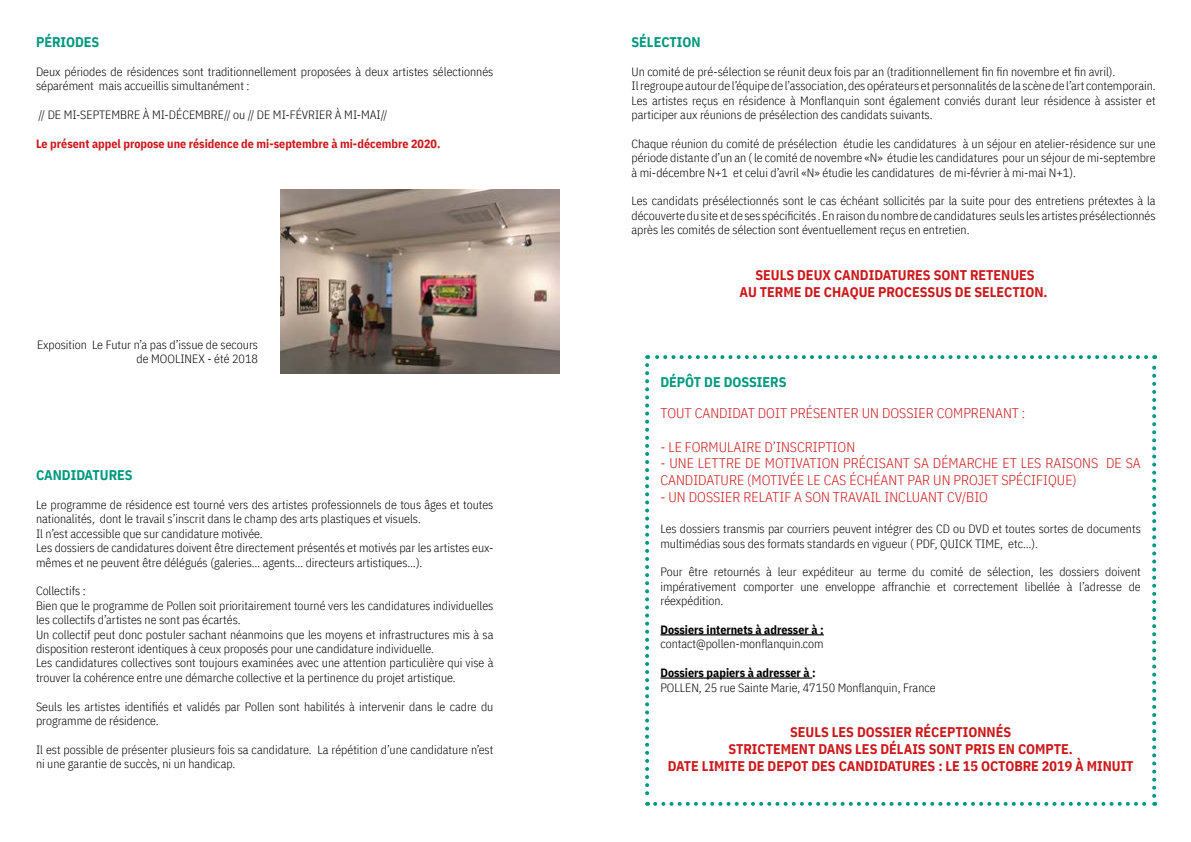
<style>
.page{position:relative;width:1191px;height:842px;background:#fff}
.page>*{position:absolute;margin:0;border:0;box-sizing:border-box;transform-origin:0 0}
.t1{font:300 14px/16.8px "IBM Plex Sans Cond";color:#cd171a}
.t2{font:700 14px/16.8px "IBM Plex Sans Cond";color:#cd171a;text-align:center}
.t3{font:700 14px "IBM Plex Sans Cond";color:#00987e}
.t4{font:300 12px/14.4px "IBM Plex Sans Cond";color:#000}
.t5{font:700 12px "IBM Plex Sans Cond";color:#cd171a}
.t6{font:700 12px "IBM Plex Sans Cond";color:#000}
</style>
<div class="page">
<img style="left:281px;top:190px;width:278px;height:184px">
<hr style="left:660px;top:634px;width:163px;height:1px;background:#000">
<hr style="left:660px;top:677px;width:152px;height:2px;background:#000">
<svg style="left:645px;top:365px;width:4px;height:441px"></svg>
<svg style="left:655px;top:802px;width:500px;height:4px"></svg>
<svg style="left:1152px;top:355px;width:4px;height:441px"></svg>
<svg style="left:647px;top:355px;width:499px;height:4px"></svg>
<p class="t3" style="left:36px;top:31px;width:65px">PÉRIODES</p>
<p class="t4" style="left:36px;top:63px;width:459px">Deux périodes de résidences sont traditionnellement proposées à deux artistes sélectionnés séparément mais accueillis simultanément :</p>
<p class="t4" style="left:39px;top:106px;width:350px">// DE MI-SEPTEMBRE À MI-DÉCEMBRE// ou // DE MI-FÉVRIER À MI-MAI//</p>
<p class="t5" style="left:36px;top:134px;width:406px">Le présent appel propose une résidence de mi-septembre à mi-décembre 2020.</p>
<p class="t4" style="left:37px;top:336px;width:222px;text-align:right">Exposition Le Futur n’a pas d’issue de secours de MOOLINEX - été 2018</p>
<p class="t3" style="left:36px;top:464px;width:98px">CANDIDATURES</p>
<p class="t4" style="left:36px;top:496px;width:459px">Le programme de résidence est tourné vers des artistes professionnels de tous âges et toutes nationalités, dont le travail s’inscrit dans le champ des arts plastiques et visuels.<br>Il n’est accessible que sur candidature motivée.<br>Les dossiers de candidatures doivent être directement présentés et motivés par les artistes eux&shy;mêmes et ne peuvent être délégués (galeries… agents… directeurs artistiques…).</p>
<p class="t4" style="left:36px;top:583px;width:459px">Collectifs :<br>Bien que le programme de Pollen soit prioritairement tourné vers les candidatures individuelles les collectifs d’artistes ne sont pas écartés.<br>Un collectif peut donc postuler sachant néanmoins que les moyens et infrastructures mis à sa disposition resteront identiques à ceux proposés pour une candidature individuelle.<br>Les candidatures collectives sont toujours examinées avec une attention particulière qui vise à trouver la cohérence entre une démarche collective et la pertinence du projet artistique.</p>
<p class="t4" style="left:36px;top:698px;width:459px">Seuls les artistes identifiés et validés par Pollen sont habilités à intervenir dans le cadre du programme de résidence.</p>
<p class="t4" style="left:36px;top:741px;width:459px">Il est possible de présenter plusieurs fois sa candidature. La répétition d’une candidature n’est ni une garantie de succès, ni un handicap.</p>
<p class="t3" style="left:631px;top:31px;width:71px">SÉLECTION</p>
<p class="t4" style="left:631px;top:63px;width:525px">Un comité de pré-sélection se réunit deux fois par an (traditionnellement fin fin novembre et fin avril).<br>Il regroupe autour de l’équipe de l’association, des opérateurs et personnalités de la scène de l’art contemporain.<br>Les artistes reçus en résidence à Monflanquin sont également conviés durant leur résidence à assister et participer aux réunions de présélection des candidats suivants.</p>
<p class="t4" style="left:631px;top:135px;width:525px;text-align:justify">Chaque réunion du comité de présélection étudie les candidatures à un séjour en atelier-résidence sur une période distante d’un an ( le comité de novembre «N» étudie les candidatures pour un séjour de mi-septembre à mi-décembre N+1 et celui d’avril «N» étudie les candidatures de mi-février à mi-mai N+1).</p>
<p class="t4" style="left:631px;top:193px;width:525px;text-align:justify">Les candidats présélectionnés sont le cas échéant sollicités par la suite pour des entretiens prétextes à la découverte du site et de ses spécificités . En raison du nombre de candidatures seuls les artistes présélectionnés après les comités de sélection sont éventuellement reçus en entretien.</p>
<p class="t2" style="left:739px;top:265px;width:309px">SEULS DEUX CANDIDATURES SONT RETENUES<br>AU TERME DE CHAQUE PROCESSUS DE SELECTION.</p>
<p class="t3" style="left:660px;top:371px;width:128px">DÉPÔT DE DOSSIERS</p>
<p class="t1" style="left:660px;top:403px;width:366px">TOUT CANDIDAT DOIT PRÉSENTER UN DOSSIER COMPRENANT :</p>
<p class="t1" style="left:660px;top:437px;width:196px">- LE FORMULAIRE D’INSCRIPTION</p>
<p class="t1" style="left:660px;top:454px;width:482px">- UNE LETTRE DE MOTIVATION PRÉCISANT SA DÉMARCHE ET LES RAISONS DE SA<br>CANDIDATURE (MOTIVÉE LE CAS ÉCHÉANT PAR UN PROJET SPÉCIFIQUE)</p>
<p class="t1" style="left:660px;top:487px;width:329px">- UN DOSSIER RELATIF A SON TRAVAIL INCLUANT CV/BIO</p>
<p class="t4" style="left:660px;top:521px;width:482px">Les dossiers transmis par courriers peuvent intégrer des CD ou DVD et toutes sortes de documents multimédias sous des formats standards en vigueur ( PDF, QUICK TIME, etc…).</p>
<p class="t4" style="left:660px;top:564px;width:482px;text-align:justify">Pour être retournés à leur expéditeur au terme du comité de sélection, les dossiers doivent impérativement comporter une enveloppe affranchie et correctement libellée à l’adresse de réexpédition.</p>
<p class="t6" style="left:660px;top:620px;width:165px">Dossiers internets à adresser à :</p>
<p class="t4" style="left:660px;top:636px;width:165px">contact@pollen-monflanquin.com</p>
<p class="t6" style="left:660px;top:663px;width:157px">Dossiers papiers à adresser à :</p>
<p class="t4" style="left:660px;top:679px;width:277px">POLLEN, 25 rue Sainte Marie, 47150 Monflanquin, France</p>
<p class="t2" style="left:667px;top:723px;width:467px">SEULS LES DOSSIER RÉCEPTIONNÉS<br>STRICTEMENT DANS LES DÉLAIS SONT PRIS EN COMPTE.<br>DATE LIMITE DE DEPOT DES CANDIDATURES : LE 15 OCTOBRE 2019 À MINUIT</p>
</div>
